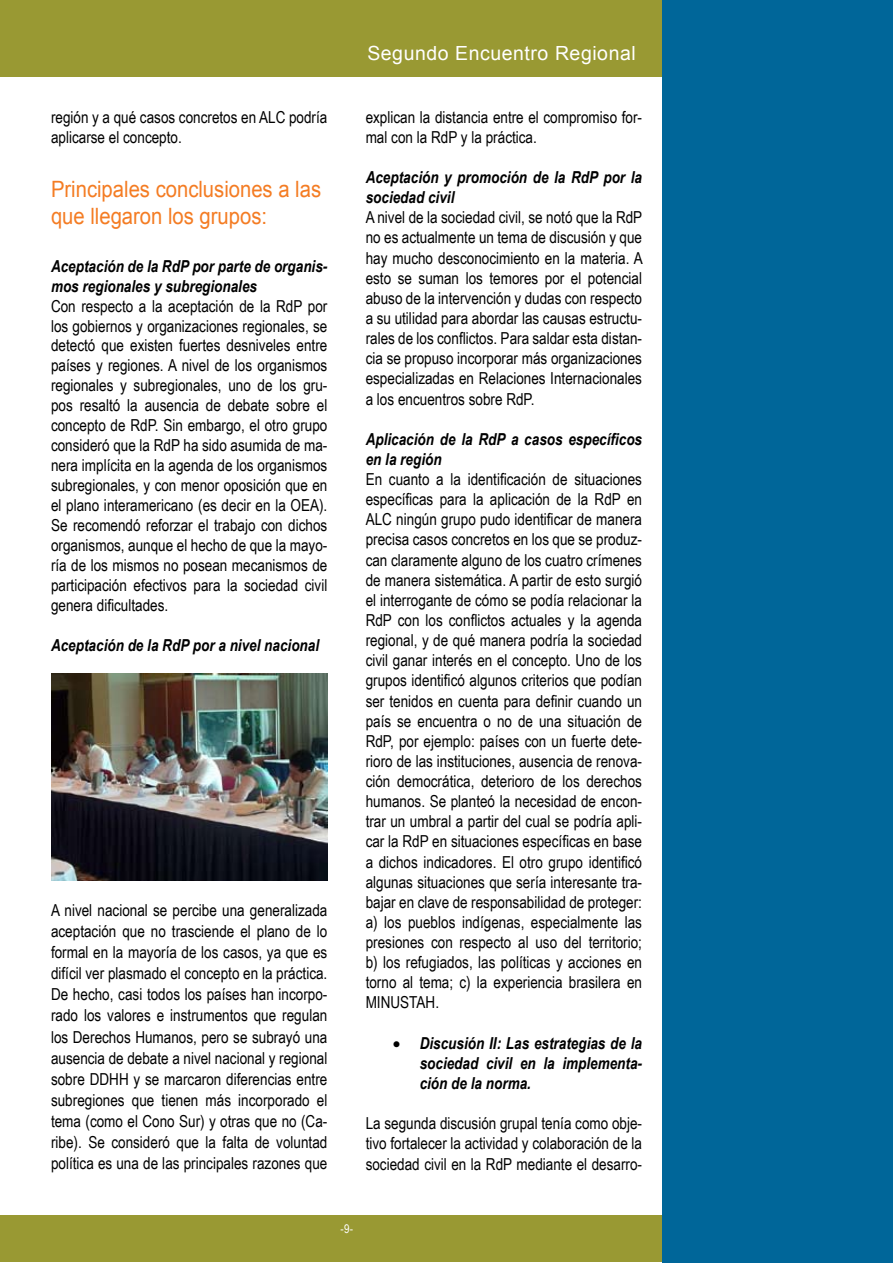
<style>
.page{position:relative;width:893px;height:1263px;background:#fff}
.page>*{position:absolute;margin:0;border:0;box-sizing:border-box;transform-origin:0 0}
.t1{font:22.5px/27.2px "Arial";color:#f47c23;scale:.9 1}
.t2{font:19.5px "Arial";letter-spacing:.03em;color:#fff}
.t3{font:16.5px/20.1px "Arial Narrow";color:#000;text-align:justify}
.t4{font:italic 700 16.5px/20.1px "Arial Narrow";color:#000}
.t5{font:12px "Arial Narrow";color:#fff}
</style>
<div class="page">
<div style="left:0;top:1215px;width:675px;height:47px;background:#993"></div>
<div style="left:0;top:0;width:680px;height:76px;background:#993"></div>
<div style="left:662px;top:0;width:231px;height:1263px;background:#069"></div>
<img style="left:51px;top:673px;width:276px;height:208px">
<p class="t3" style="left:51px;top:106px;width:278px">región y a qué casos concretos en ALC podría aplicarse el concepto.</p>
<h1 class="t1" style="left:51px;top:176px;width:302px">Principales conclusiones a las que llegaron los grupos:</h1>
<p class="t4" style="left:51px;top:255px;width:278px">Aceptación de la RdP por parte de organis&shy;mos regionales y subregionales</p>
<p class="t3" style="left:51px;top:295px;width:278px">Con respecto a la aceptación de la RdP por los gobiernos y organizaciones regionales, se detectó que existen fuertes desniveles entre países y regiones. A nivel de los organismos regionales y subregionales, uno de los gru&shy;pos resaltó la ausencia de debate sobre el concepto de RdP. Sin embargo, el otro grupo consideró que la RdP ha sido asumida de ma&shy;nera implícita en la agenda de los organismos subregionales, y con menor oposición que en el plano interamericano (es decir en la OEA).<br>Se recomendó reforzar el trabajo con dichos organismos, aunque el hecho de que la mayo&shy;ría de los mismos no posean mecanismos de participación efectivos para la sociedad civil genera dificultades.</p>
<p class="t4" style="left:51px;top:634px;width:270px">Aceptación de la RdP por a nivel nacional</p>
<p class="t3" style="left:51px;top:899px;width:278px;line-height:21.1px">A nivel nacional se percibe una generalizada aceptación que no trasciende el plano de lo formal en la mayoría de los casos, ya que es difícil ver plasmado el concepto en la práctica.<br>De hecho, casi todos los países han incorpo&shy;rado los valores e instrumentos que regulan los Derechos Humanos, pero se subrayó una ausencia de debate a nivel nacional y regional sobre DDHH y se marcaron diferencias entre subregiones que tienen más incorporado el tema (como el Cono Sur) y otras que no (Ca&shy;ribe). Se consideró que la falta de voluntad política es una de las principales razones que</p>
<p class="t2" style="left:367px;top:40px;width:270px">Segundo Encuentro Regional</p>
<p class="t3" style="left:366px;top:106px;width:278px">explican la distancia entre el compromiso for&shy;mal con la RdP y la práctica.</p>
<p class="t4" style="left:366px;top:166px;width:278px">Aceptación y promoción de la RdP por la sociedad civil</p>
<p class="t3" style="left:366px;top:207px;width:279px">A nivel de la sociedad civil, se notó que la RdP no es actualmente un tema de discusión y que hay mucho desconocimiento en la materia. A esto se suman los temores por el potencial abuso de la intervención y dudas con respecto a su utilidad para abordar las causas estructu&shy;rales de los conflictos. Para saldar esta distan&shy;cia se propuso incorporar más organizaciones especializadas en Relaciones Internacionales a los encuentros sobre RdP.</p>
<p class="t4" style="left:366px;top:428px;width:278px">Aplicación de la RdP a casos específicos en la región</p>
<p class="t3" style="left:366px;top:469px;width:278px">En cuanto a la identificación de situaciones específicas para la aplicación de la RdP en ALC ningún grupo pudo identificar de manera precisa casos concretos en los que se produz&shy;can claramente alguno de los cuatro crímenes de manera sistemática. A partir de esto surgió el interrogante de cómo se podía relacionar la RdP con los conflictos actuales y la agenda regional, y de qué manera podría la sociedad civil ganar interés en el concepto. Uno de los grupos identificó algunos criterios que podían ser tenidos en cuenta para definir cuando un país se encuentra o no de una situación de RdP, por ejemplo: países con un fuerte dete&shy;rioro de las instituciones, ausencia de renova&shy;ción democrática, deterioro de los derechos humanos. Se planteó la necesidad de encon&shy;trar un umbral a partir del cual se podría apli&shy;car la RdP en situaciones específicas en base a dichos indicadores. El otro grupo identificó algunas situaciones que sería interesante tra&shy;bajar en clave de responsabilidad de proteger: a) los pueblos indígenas, especialmente las presiones con respecto al uso del territorio; b) los refugiados, las políticas y acciones en torno al tema; c) la experiencia brasilera en MINUSTAH.</p>
<p class="t4" style="left:420px;top:1032px;width:224px;text-align:justify;text-indent:-27px">• Discusión II: Las estrategias de la sociedad civil en la implementa&shy;ción de la norma.</p>
<p class="t3" style="left:366px;top:1113px;width:278px">La segunda discusión grupal tenía como obje&shy;tivo fortalecer la actividad y colaboración de la sociedad civil en la RdP mediante el desarro-</p>
<p class="t5" style="left:340px;top:1220px;width:14px">-9-</p>
</div>
